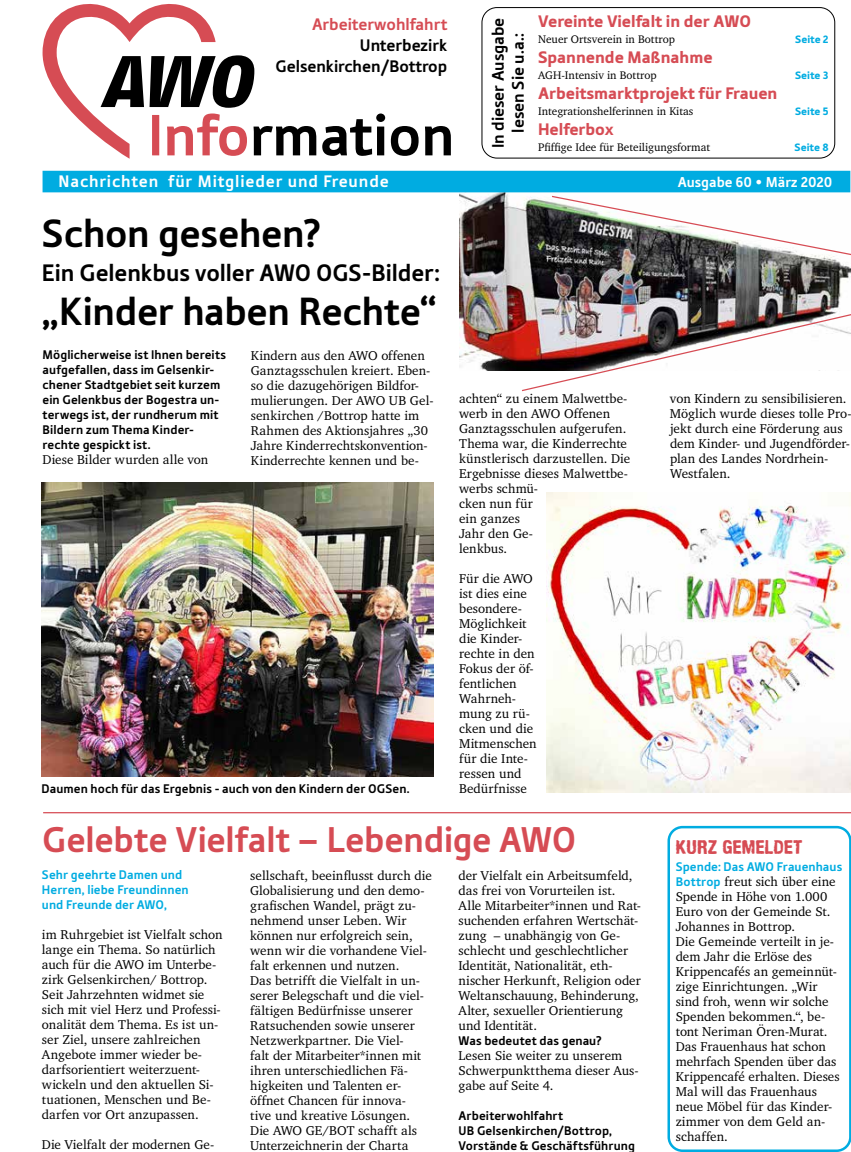
<style>
.page{position:relative;width:851px;height:1152px;background:#fff}
.page>*{position:absolute;margin:0;border:0;box-sizing:border-box;transform-origin:0 0}
.t1{font:700 61px "Tabula ITC Std";color:#000}
.t2{font:700 41.25px "Tabula ITC Std";letter-spacing:-.005em;color:#000}
.t3{font:700 37.5px "Tabula ITC Std";letter-spacing:-.005em;color:#d64c54}
.t4{font:700 25px "Tabula ITC Std";letter-spacing:-.005em;color:#000}
.t5{font:900 17.5px "Tabula ITC Std";color:#d64c54}
.t6{font:700 17.5px/21px "Tabula ITC Std";color:#000;text-align:right}
.t7{font:700 17.5px "Tabula ITC Std";letter-spacing:.05em;color:#fff}
.t8{font:700 17.5px "Tabula ITC Std";color:#d64c54}
.t9{font:17.5px "Army Chalk";color:#d64c54}
.t10{font:700 15px "Tabula ITC Std";color:#fff}
.t11{font:13.12px/15px "Charter BT";letter-spacing:.005em;color:#000}
.t12{font:700 13.12px/15px "Tabula ITC Std";letter-spacing:.005em;color:#000}
.t13{font:700 13.12px/15px "Tabula ITC Std";letter-spacing:.005em;color:#00ace1}
.t14{font:11.25px "Charter BT";color:#000}
.t15{font:900 11.25px "Tabula ITC Std";color:#00ace1}
.s1{color:#d64c54}
.s2{font-family:"Tabula ITC Std";font-weight:700;color:#00ace1}
</style>
<div class="page">
<img style="left:459px;top:192px;width:391px;height:178px">
<svg style="left:43px;top:4px;width:211px;height:155px"></svg>
<div style="left:481px;top:7px;width:353px;height:151px;border:1px solid #000;border-radius:15px"></div>
<div style="left:43px;top:171px;width:806px;height:21px;background:#00ace1"></div>
<div style="left:667px;top:826px;width:183px;height:326px;border:2px solid #00ace1;border-radius:14px"></div>
<img style="left:42px;top:483px;width:391px;height:293px">
<img style="left:546px;top:492px;width:304px;height:300px">
<hr style="left:43px;top:812px;width:807px;height:1px;background:#d64c54">
<img style="left:520px;top:313px;width:330px;height:79px">
<svg style="left:550px;top:195px;width:300px;height:61px"></svg>
<h3 class="t8" style="left:312px;top:14px;width:137px">Arbeiterwohlfahrt</h3>
<h3 class="t6" style="left:275px;top:34px;width:173px">Unterbezirk<br>Gelsenkirchen/Bottrop</h3>
<h1 class="t1" style="left:148px;top:100px;width:308px"><span class="s1">Info</span>rmation</h1>
<h3 class="t6" style="left:487px;top:148px;width:132px;rotate:-90deg">In dieser Ausgabe</h3>
<h3 class="t6" style="left:507px;top:133px;width:101px;rotate:-90deg">lesen Sie u.a.:</h3>
<h3 class="t5" style="left:538px;top:11px;width:214px">Vereinte Vielfalt in der AWO</h3>
<p class="t14" style="left:538px;top:32px;width:138px">Neuer Ortsverein in Bottrop</p>
<p class="t15" style="left:795px;top:33px;width:35px">Seite 2</p>
<h3 class="t5" style="left:538px;top:47px;width:176px">Spannende Maßnahme</h3>
<p class="t14" style="left:538px;top:68px;width:120px">AGH-Intensiv in Bottrop</p>
<p class="t15" style="left:795px;top:69px;width:35px">Seite 3</p>
<h3 class="t5" style="left:538px;top:83px;width:241px">Arbeitsmarktprojekt für Frauen</h3>
<p class="t14" style="left:538px;top:105px;width:157px">Integrationshelferinnen in Kitas</p>
<p class="t15" style="left:794px;top:105px;width:35px">Seite 5</p>
<h3 class="t5" style="left:538px;top:119px;width:77px">Helferbox</h3>
<p class="t14" style="left:538px;top:141px;width:174px">Pfiffige Idee für Beteiligungsformat</p>
<p class="t15" style="left:794px;top:141px;width:35px">Seite 8</p>
<h3 class="t7" style="left:58px;top:171px;width:332px">Nachrichten für Mitglieder und Freunde</h3>
<p class="t10" style="left:677px;top:173px;width:156px">Ausgabe 60 • März 2020</p>
<h2 class="t2" style="left:42px;top:209px;width:280px">Schon gesehen?</h2>
<h3 class="t4" style="left:42px;top:258px;width:399px">Ein Gelenkbus voller AWO OGS-Bilder:</h3>
<h2 class="t2" style="left:42px;top:288px;width:396px">„Kinder haben Rechte“</h2>
<p class="t12" style="left:43px;top:347px;width:185px">Möglicherweise ist Ihnen bereits aufgefallen, dass im Gelsenkir&shy;chener Stadtgebiet seit kurzem ein Gelenkbus der Bogestra un&shy;terwegs ist, der rundherum mit<br>Bildern zum Thema Kinder&shy;rechte gespickt ist.</p>
<p class="t11" style="left:43px;top:452px;width:167px">Diese Bilder wurden alle von</p>
<p class="t11" style="left:251px;top:348px;width:184px">Kindern aus den AWO offenen<br>Ganztagsschulen kreiert. Eben&shy;so die dazugehörigen Bildfor&shy;mulierungen. Der AWO UB Gel&shy;senkirchen /Bottrop hatte im<br>Rahmen des Aktionsjahres „30<br>Jahre Kinderrechtskonvention-<br>Kinderrechte kennen und be-</p>
<p class="t12" style="left:42px;top:781px;width:369px">Daumen hoch für das Ergebnis - auch von den Kindern der OGSen.</p>
<p class="t11" style="left:459px;top:391px;width:172px">achten“ zu einem Malwettbe&shy;werb in den AWO Offenen<br>Ganztagsschulen aufgerufen.<br>Thema war, die Kinderrechte künstlerisch darzustellen. Die<br>Ergebnisse dieses Malwettbe&shy;werbs schmü-<br>cken nun für<br>ein ganzes<br>Jahr den Ge-<br>lenkbus.</p>
<p class="t11" style="left:459px;top:571px;width:79px">Für die AWO ist dies eine besondere-<br>Möglichkeit die Kinder&shy;rechte in den<br>Fokus der öf&shy;fentlichen<br>Wahrneh&shy;mung zu rü&shy;cken und die<br>Mitmenschen für die Inte&shy;ressen und<br>Bedürfnisse</p>
<h3 class="t3" style="left:42px;top:817px;width:535px">Gelebte Vielfalt – Lebendige AWO</h3>
<p class="t13" style="left:42px;top:867px;width:148px">Sehr geehrte Damen und<br>Herren, liebe Freundinnen und Freunde der AWO,</p>
<p class="t11" style="left:42px;top:927px;width:182px">im Ruhrgebiet ist Vielfalt schon lange ein Thema. So natürlich auch für die AWO im Unterbe&shy;zirk Gelsenkirchen/ Bottrop.<br>Seit Jahrzehnten widmet sie sich mit viel Herz und Professi&shy;onalität dem Thema. Es ist un&shy;ser Ziel, unsere zahlreichen<br>Angebote immer wieder be&shy;darfsorientiert weiterzuent&shy;wickeln und den aktuellen Si&shy;tuationen, Menschen und Be&shy;darfen vor Ort anzupassen.</p>
<p class="t11" style="left:42px;top:1137px;width:174px">Die Vielfalt der modernen Ge-</p>
<p class="t11" style="left:250px;top:868px;width:183px">sellschaft, beeinflusst durch die<br>Globalisierung und den demo&shy;grafischen Wandel, prägt zu&shy;nehmend unser Leben. Wir können nur erfolgreich sein, wenn wir die vorhandene Viel&shy;falt erkennen und nutzen.<br>Das betrifft die Vielfalt in un&shy;serer Belegschaft und die viel&shy;fältigen Bedürfnisse unserer<br>Ratsuchenden sowie unserer<br>Netzwerkpartner. Die Viel-<br>falt der Mitarbeiter*innen mit ihren unterschiedlichen Fä&shy;higkeiten und Talenten er&shy;öffnet Chancen für innova-<br>tive und kreative Lösungen.<br>Die AWO GE/BOT schafft als<br>Unterzeichnerin der Charta</p>
<p class="t11" style="left:458px;top:868px;width:184px">der Vielfalt ein Arbeitsumfeld, das frei von Vorurteilen ist.<br>Alle Mitarbeiter*innen und Rat&shy;suchenden erfahren Wertschät&shy;zung – unabhängig von Ge&shy;schlecht und geschlechtlicher<br>Identität, Nationalität, eth&shy;nischer Herkunft, Religion oder<br>Weltanschauung, Behinderung,<br>Alter, sexueller Orientierung und Identität.</p>
<p class="t12" style="left:458px;top:1033px;width:144px">Was bedeutet das genau?</p>
<p class="t11" style="left:458px;top:1048px;width:182px">Lesen Sie weiter zu unserem<br>Schwerpunktthema dieser Aus&shy;gabe auf Seite 4.</p>
<p class="t12" style="left:458px;top:1108px;width:178px">Arbeiterwohlfahrt<br>UB Gelsenkirchen/Bottrop,<br>Vorstände &amp; Geschäftsführung</p>
<p class="t11" style="left:670px;top:391px;width:183px">von Kindern zu sensibilisieren.<br>Möglich wurde dieses tolle Pro&shy;jekt durch eine Förderung aus dem Kinder- und Jugendförder&shy;plan des Landes Nordrhein-<br>Westfalen.</p>
<h3 class="t9" style="left:676px;top:837px;width:128px">KURZ GEMELDET</h3>
<p class="t13" style="left:675px;top:859px;width:168px">Spende: Das AWO Frauenhaus</p>
<p class="t11" style="left:675px;top:874px;width:165px"><span class="s2">Bottrop</span> freut sich über eine<br>Spende in Höhe von 1.000<br>Euro von der Gemeinde St.<br>Johannes in Bottrop.<br>Die Gemeinde verteilt in je&shy;dem Jahr die Erlöse des<br>Krippencafés an gemeinnüt&shy;zige Einrichtungen. „Wir sind froh, wenn wir solche<br>Spenden bekommen.“, be&shy;tont Neriman Ören-Murat.<br>Das Frauenhaus hat schon mehrfach Spenden über das<br>Krippencafé erhalten. Dieses<br>Mal will das Frauenhaus neue Möbel für das Kinder&shy;zimmer von dem Geld an&shy;schaffen.</p>
</div>
